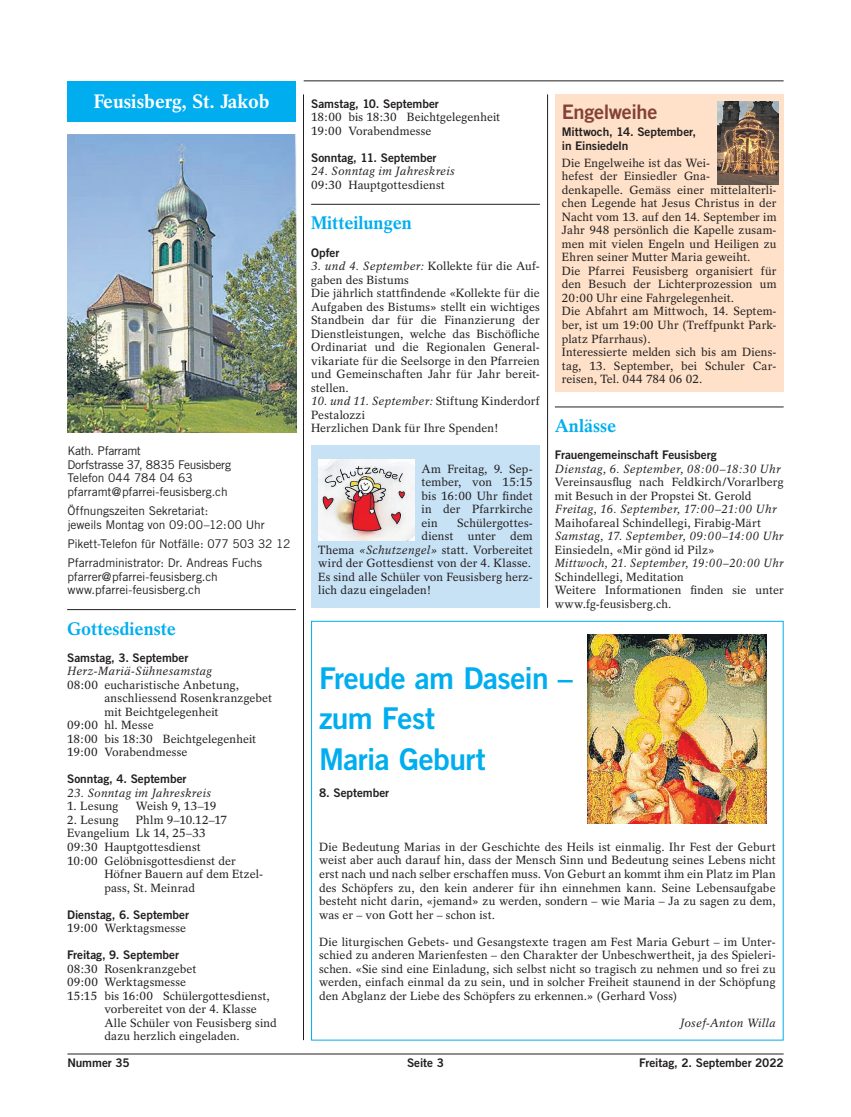
<style>
.page{position:relative;width:851px;height:1117px;background:#fff}
.page>*{position:absolute;margin:0;border:0;box-sizing:border-box;transform-origin:0 0}
.t1{font:30px/40.5px "Trade Gothic Bold Two";letter-spacing:-.02em;color:#00aeef}
.t2{font:20px "Trade Gothic Bold Two";letter-spacing:-.02em;color:#844136}
.t3{font:700 19.38px "Rotation";color:#fff}
.t4{font:700 18.12px "Rotation";color:#00aeef}
.t5{font:12px/13.6px "Trade Gothic";letter-spacing:-.01em;color:#231f20}
.t6{font:11.88px/13.5px "Rotation";letter-spacing:.01em;color:#231f20}
.t7{font:11.88px/13.5px "Trade Gothic Bold Two";letter-spacing:-.005em;color:#231f20}
.t8{font:italic 11.88px "Rotation";letter-spacing:.02em;color:#231f20}
.s1{font-style:italic}
</style>
<div class="page">
<hr style="left:554px;top:406px;width:229px;height:1px;background:#231f20">
<hr style="left:311px;top:204px;width:228px;height:1px;background:#231f20">
<hr style="left:67px;top:609px;width:229px;height:1px;background:#231f20">
<hr style="left:67px;top:1053px;width:716px;height:1px;background:#231f20">
<hr style="left:303px;top:94px;width:1px;height:945px;background:#231f20">
<hr style="left:547px;top:94px;width:1px;height:513px;background:#231f20">
<div style="left:67px;top:81px;width:229px;height:40px;background:#00aeef"></div>
<hr style="left:303px;top:80px;width:480px;height:1px;background:#231f20">
<img style="left:67px;top:135px;width:229px;height:297px">
<div style="left:554px;top:94px;width:229px;height:297px;background:#fee1c8"></div>
<img style="left:717px;top:102px;width:61px;height:82px">
<div style="left:311px;top:445px;width:228px;height:162px;background:#c7e2f5"></div>
<img style="left:318px;top:459px;width:96px;height:81px">
<img style="left:587px;top:634px;width:179px;height:189px">
<h3 class="t3" style="left:94px;top:90px;width:177px">Feusisberg, St. Jakob</h3>
<p class="t5" style="left:67px;top:443px;width:165px">Kath. Pfarramt<br>Dorfstrasse 37, 8835 Feusisberg<br>Telefon 044 784 04 63 pfarramt@pfarrei-feusisberg.ch</p>
<p class="t5" style="left:67px;top:503px;width:199px">Öffnungszeiten Sekretariat:<br>jeweils Montag von 09:00–12:00 Uhr</p>
<p class="t5" style="left:67px;top:534px;width:224px;line-height:19px">Pikett-Telefon für Notfälle: 077 503 32 12<br>Pfarradministrator: Dr. Andreas Fuchs</p>
<p class="t5" style="left:67px;top:569px;width:152px">pfarrer@pfarrei-feusisberg.ch www.pfarrei-feusisberg.ch</p>
<h3 class="t4" style="left:67px;top:617px;width:110px">Gottesdienste</h3>
<p class="t7" style="left:67px;top:650px;width:123px">Samstag, 3. September</p>
<p class="t8" style="left:67px;top:664px;width:146px">Herz-Mariä-Sühnesamstag</p>
<p class="t6" style="left:67px;top:678px;width:173px">08:00 eucharistische Anbetung,</p>
<p class="t6" style="left:104px;top:691px;width:169px">anschliessend Rosenkranzgebet</p>
<p class="t6" style="left:104px;top:705px;width:116px">mit Beichtgelegenheit</p>
<p class="t6" style="left:67px;top:718px;width:88px">09:00 hl. Messe</p>
<p class="t6" style="left:67px;top:732px;width:191px">18:00 bis 18:30 Beichtgelegenheit</p>
<p class="t6" style="left:67px;top:745px;width:122px">19:00 Vorabendmesse</p>
<p class="t7" style="left:67px;top:772px;width:121px">Sonntag, 4. September</p>
<p class="t8" style="left:67px;top:785px;width:145px">23. Sonntag im Jahreskreis</p>
<p class="t6" style="left:67px;top:799px;width:53px">1. Lesung</p>
<p class="t6" style="left:136px;top:799px;width:82px">Weish 9, 13–19</p>
<p class="t6" style="left:67px;top:813px;width:53px">2. Lesung</p>
<p class="t6" style="left:136px;top:813px;width:93px">Phlm 9–10.12–17</p>
<p class="t6" style="left:67px;top:826px;width:140px">Evangelium Lk 14, 25–33</p>
<p class="t6" style="left:67px;top:840px;width:135px">09:30 Hauptgottesdienst</p>
<p class="t6" style="left:67px;top:853px;width:170px">10:00 Gelöbnisgottesdienst der</p>
<p class="t6" style="left:104px;top:867px;width:160px">Höfner Bauern auf dem Etzel-</p>
<p class="t6" style="left:104px;top:880px;width:92px">pass, St. Meinrad</p>
<p class="t7" style="left:67px;top:907px;width:123px">Dienstag, 6. September</p>
<p class="t6" style="left:67px;top:921px;width:121px">19:00 Werktagsmesse</p>
<p class="t7" style="left:67px;top:947px;width:113px">Freitag, 9. September</p>
<p class="t6" style="left:67px;top:961px;width:131px">08:30 Rosenkranzgebet</p>
<p class="t6" style="left:67px;top:975px;width:121px">09:00 Werktagsmesse</p>
<p class="t6" style="left:67px;top:988px;width:204px">15:15 bis 16:00 Schülergottesdienst,</p>
<p class="t6" style="left:104px;top:1002px;width:154px">vorbereitet von der 4. Klasse</p>
<p class="t6" style="left:104px;top:1015px;width:174px">Alle Schüler von Feusisberg sind</p>
<p class="t6" style="left:104px;top:1029px;width:137px">dazu herzlich eingeladen.</p>
<p class="t7" style="left:311px;top:97px;width:129px">Samstag, 10. September</p>
<p class="t6" style="left:311px;top:111px;width:191px">18:00 bis 18:30 Beichtgelegenheit<br>19:00 Vorabendmesse</p>
<p class="t7" style="left:311px;top:151px;width:127px">Sonntag, 11. September</p>
<p class="t8" style="left:311px;top:164px;width:145px">24. Sonntag im Jahreskreis</p>
<p class="t6" style="left:311px;top:178px;width:135px">09:30 Hauptgottesdienst</p>
<h3 class="t4" style="left:311px;top:212px;width:102px">Mitteilungen</h3>
<p class="t7" style="left:311px;top:245px;width:30px">Opfer</p>
<p class="t6" style="left:311px;top:259px;width:230px"><span class="s1">3. und 4. September:</span> Kollekte für die Auf&shy;gaben des Bistums<br>Die jährlich stattfindende «Kollekte für die Aufgaben des Bistums» stellt ein wichtiges Standbein dar für die Finanzierung der Dienstleistungen, welche das Bischöfliche Ordinariat und die Regionalen General&shy;vikariate für die Seelsorge in den Pfarreien und Gemeinschaften Jahr für Jahr bereit&shy;stellen.</p>
<p class="t6" style="left:311px;top:394px;width:230px"><span class="s1">10. und 11. September:</span> Stiftung Kinderdorf<br>Pestalozzi<br>Herzlichen Dank für Ihre Spenden!</p>
<p class="t6" style="left:421px;top:462px;width:113px;text-align:justify">Am Freitag, 9. Sep&shy;tember, von 15:15 bis 16:00 Uhr findet in der Pfarrkirche ein</p>
<p class="t6" style="left:457px;top:516px;width:77px">Schülergottes-</p>
<p class="t6" style="left:421px;top:529px;width:113px">dienst unter dem</p>
<p class="t6" style="left:318px;top:543px;width:216px">Thema <span class="s1">«Schutzengel»</span> statt. Vorbereitet</p>
<p class="t6" style="left:318px;top:556px;width:214px">wird der Gottesdienst von der 4. Klasse.</p>
<p class="t6" style="left:318px;top:570px;width:216px">Es sind alle Schüler von Feusisberg herz-</p>
<p class="t6" style="left:318px;top:583px;width:114px">lich dazu eingeladen!</p>
<h2 class="t2" style="left:562px;top:100px;width:97px">Engelweihe</h2>
<p class="t7" style="left:562px;top:125px;width:136px">Mittwoch, 14. September, in Einsiedeln</p>
<p class="t6" style="left:562px;top:156px;width:216px">Die Engelweihe ist das Wei-<br>hefest der Einsiedler Gna-<br>denkapelle. Gemäss einer mittelalterli&shy;chen Legende hat Jesus Christus in der Nacht vom 13. auf den 14. September im Jahr 948 persönlich die Kapelle zusam&shy;men mit vielen Engeln und Heiligen zu Ehren seiner Mutter Maria geweiht.<br>Die Pfarrei Feusisberg organisiert für den Besuch der Lichterprozession um 20:00 Uhr eine Fahrgelegenheit.<br>Die Abfahrt am Mittwoch, 14. Septem&shy;ber, ist um 19:00 Uhr (Treffpunkt Park&shy;platz Pfarrhaus).<br>Interessierte melden sich bis am Diens&shy;tag, 13. September, bei Schuler Car&shy;reisen, Tel. 044 784 06 02.</p>
<h3 class="t4" style="left:554px;top:415px;width:63px">Anlässe</h3>
<p class="t7" style="left:554px;top:448px;width:163px">Frauengemeinschaft Feusisberg</p>
<p class="t8" style="left:554px;top:461px;width:227px">Dienstag, 6. September, 08:00–18:30 Uhr</p>
<p class="t6" style="left:554px;top:475px;width:230px">Vereinsausflug nach Feldkirch/Vorarlberg mit Besuch in der Propstei St. Gerold</p>
<p class="t8" style="left:554px;top:502px;width:223px">Freitag, 16. September, 17:00–21:00 Uhr</p>
<p class="t6" style="left:554px;top:516px;width:207px">Maihofareal Schindellegi, Firabig-Märt</p>
<p class="t8" style="left:554px;top:529px;width:230px">Samstag, 17. September, 09:00–14:00 Uhr</p>
<p class="t6" style="left:554px;top:543px;width:161px">Einsiedeln, «Mir gönd id Pilz»</p>
<p class="t8" style="left:554px;top:556px;width:230px">Mittwoch, 21. September, 19:00–20:00 Uhr</p>
<p class="t6" style="left:554px;top:570px;width:230px">Schindellegi, Meditation<br>Weitere Informationen finden sie unter www.fg-feusisberg.ch.</p>
<h1 class="t1" style="left:319px;top:657px;width:255px">Freude am Dasein – zum Fest<br>Maria Geburt</h1>
<p class="t7" style="left:319px;top:785px;width:72px">8. September</p>
<p class="t6" style="left:319px;top:840px;width:458px;text-align:justify">Die Bedeutung Marias in der Geschichte des Heils ist einmalig. Ihr Fest der Geburt weist aber auch darauf hin, dass der Mensch Sinn und Bedeutung seines Lebens nicht erst nach und nach selber erschaffen muss. Von Geburt an kommt ihm ein Platz im Plan des Schöpfers zu, den kein anderer für ihn einnehmen kann. Seine Lebensaufgabe besteht nicht darin, «jemand» zu werden, sondern – wie Maria – Ja zu sagen zu dem, was er – von Gott her – schon ist.</p>
<p class="t6" style="left:319px;top:934px;width:458px;text-align:justify">Die liturgischen Gebets- und Gesangstexte tragen am Fest Maria Geburt – im Unter&shy;schied zu anderen Marienfesten – den Charakter der Unbeschwertheit, ja des Spieleri&shy;schen. «Sie sind eine Einladung, sich selbst nicht so tragisch zu nehmen und so frei zu werden, einfach einmal da zu sein, und in solcher Freiheit staunend in der Schöpfung den Abglanz der Liebe des Schöpfers zu erkennen.» (Gerhard Voss)</p>
<p class="t8" style="left:679px;top:1015px;width:97px">Josef-Anton Willa</p>
<p class="t7" style="left:67px;top:1055px;width:64px">Nummer 35</p>
<p class="t7" style="left:407px;top:1055px;width:38px">Seite 3</p>
<p class="t7" style="left:639px;top:1055px;width:146px">Freitag, 2. September 2022</p>
</div>
